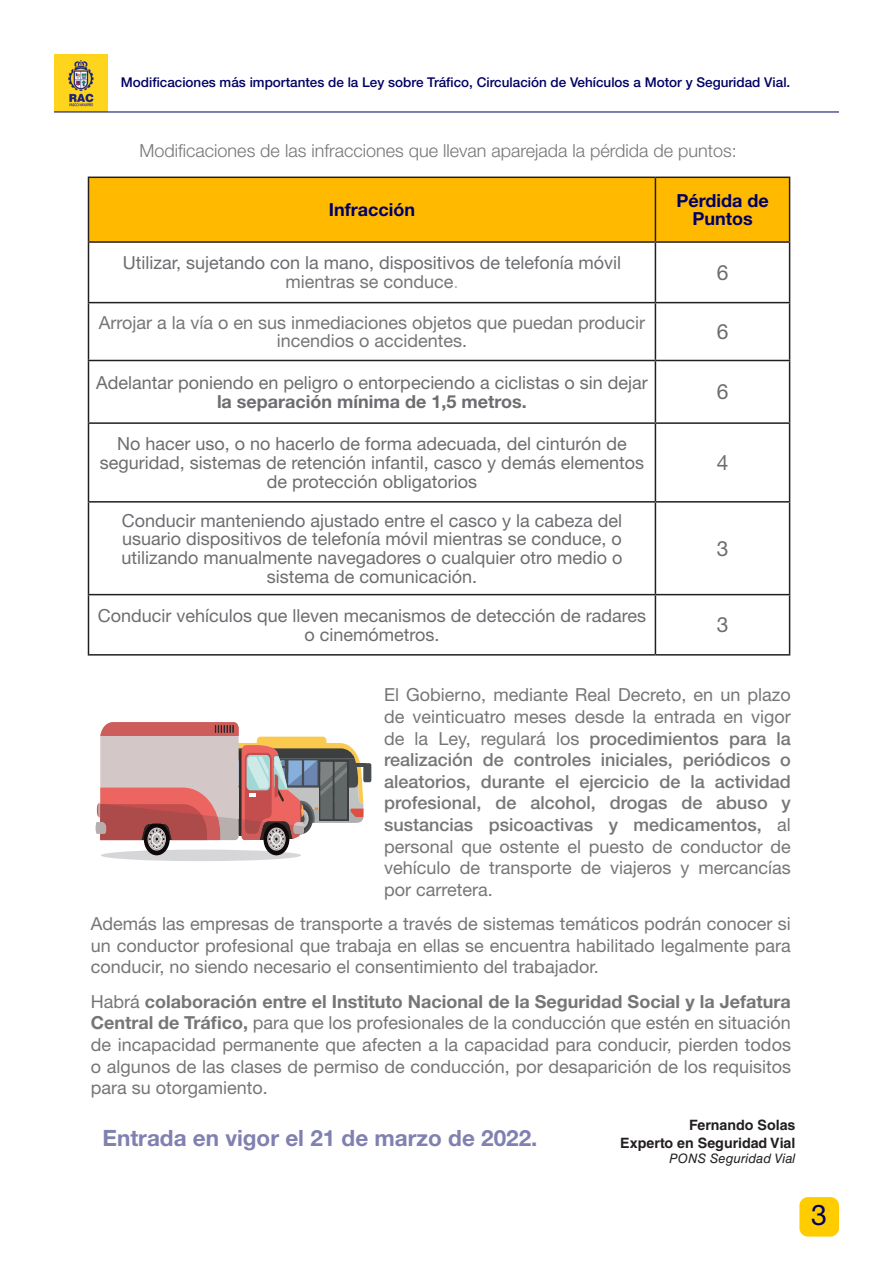
<style>
.page{position:relative;width:893px;height:1263px;background:#fff}
.page>*{position:absolute;margin:0;border:0;box-sizing:border-box;transform-origin:0 0}
.t1{font:28.5px "Helvetica Neue LT Std";color:#000064}
.TEXTO_TABLA{font:700 22.5px "Helvetica Neue LT Std";color:#8080b1}
.TEXTO_TABLA-2{font:21px "Helvetica Neue LT Std";color:#6c6d70}
.RACV_TEXTO_GENERAL{font:18px/21.6px "Helvetica Neue LT Std";color:#767676;text-align:justify}
.TEXTO_TABLA-3{font:18px/18.8px "Helvetica Neue LT Std";color:#6c6d70;text-align:center}
.TEXTO_TABLA-4{font:18px/18.8px "Helvetica Neue LT Std";color:#767676;text-align:center}
.RACV_TEXTO_GENERAL-2{font:300 18px "Helvetica Neue LT Std";color:#767676}
.TEXTO_TABLA-5{font:700 18px/18.8px "Helvetica Neue LT Std";color:#000064;text-align:center}
.autor{font:700 14.25px "Helvetica LT Std";color:#231f20}
.t2{font:500 13.5px "Helvetica Neue LT Std";color:#000064}
.autor-2{font:italic 13.05px "Helvetica LT Std";color:#231f20}
.s1{color:#767676}
.s2{color:#bababa}
.s3{font-weight:700}
.s4{font-weight:500}
</style>
<div class="page">
<img style="left:54px;top:54px;width:53px;height:57px">
<hr style="left:54px;top:112px;width:785px;height:1px;background:#000064">
<div style="left:799px;top:1197px;width:40px;height:39px;background:#fc0;border-radius:9px"></div>
<div style="left:89px;top:178px;width:700px;height:63px;background:#ffba00"></div>
<hr style="left:88px;top:177px;width:567px;height:1px;background:#231f20">
<hr style="left:88px;top:178px;width:1px;height:63px;background:#231f20">
<hr style="left:655px;top:177px;width:135px;height:1px;background:#231f20">
<hr style="left:655px;top:178px;width:1px;height:63px;background:#231f20">
<hr style="left:789px;top:178px;width:1px;height:63px;background:#231f20">
<hr style="left:88px;top:241px;width:567px;height:2px;background:#231f20">
<hr style="left:88px;top:243px;width:1px;height:59px;background:#231f20">
<hr style="left:655px;top:241px;width:135px;height:2px;background:#231f20">
<hr style="left:655px;top:243px;width:1px;height:59px;background:#231f20">
<hr style="left:789px;top:243px;width:1px;height:59px;background:#231f20">
<hr style="left:88px;top:302px;width:567px;height:1px;background:#231f20">
<hr style="left:88px;top:303px;width:1px;height:57px;background:#231f20">
<hr style="left:655px;top:302px;width:135px;height:1px;background:#231f20">
<hr style="left:655px;top:303px;width:1px;height:57px;background:#231f20">
<hr style="left:789px;top:303px;width:1px;height:57px;background:#231f20">
<hr style="left:88px;top:360px;width:567px;height:1px;background:#231f20">
<hr style="left:88px;top:361px;width:1px;height:61px;background:#231f20">
<hr style="left:655px;top:360px;width:135px;height:1px;background:#231f20">
<hr style="left:655px;top:361px;width:1px;height:61px;background:#231f20">
<hr style="left:789px;top:361px;width:1px;height:61px;background:#231f20">
<hr style="left:88px;top:422px;width:567px;height:2px;background:#231f20">
<hr style="left:88px;top:424px;width:1px;height:77px;background:#231f20">
<hr style="left:655px;top:422px;width:135px;height:2px;background:#231f20">
<hr style="left:655px;top:424px;width:1px;height:77px;background:#231f20">
<hr style="left:789px;top:424px;width:1px;height:77px;background:#231f20">
<hr style="left:88px;top:501px;width:567px;height:2px;background:#231f20">
<hr style="left:88px;top:503px;width:1px;height:91px;background:#231f20">
<hr style="left:655px;top:501px;width:135px;height:2px;background:#231f20">
<hr style="left:655px;top:503px;width:1px;height:91px;background:#231f20">
<hr style="left:789px;top:503px;width:1px;height:91px;background:#231f20">
<hr style="left:88px;top:594px;width:567px;height:1px;background:#231f20">
<hr style="left:88px;top:595px;width:1px;height:59px;background:#231f20">
<hr style="left:655px;top:594px;width:135px;height:1px;background:#231f20">
<hr style="left:655px;top:595px;width:1px;height:59px;background:#231f20">
<hr style="left:789px;top:595px;width:1px;height:59px;background:#231f20">
<hr style="left:88px;top:654px;width:567px;height:2px;background:#231f20">
<hr style="left:655px;top:654px;width:135px;height:2px;background:#231f20">
<div style="left:101px;top:849px;width:200px;height:12px;background:#d6d5d8;border-radius:50%"></div>
<svg style="left:95px;top:722px;width:276px;height:133px"></svg>
<p class="t2" style="left:121px;top:74px;width:671px">Modificaciones más importantes de la Ley sobre Tráfico, Circulación de Vehículos a Motor y Seguridad Vial.</p>
<p class="RACV_TEXTO_GENERAL-2" style="left:140px;top:139px;width:599px">Modificaciones de las infracciones que llevan aparejada la pérdida de puntos:</p>
<p class="TEXTO_TABLA-5" style="left:329px;top:200px;width:88px">Infracción</p>
<p class="TEXTO_TABLA-5" style="left:676px;top:191px;width:94px">Pérdida de<br>Puntos</p>
<p class="TEXTO_TABLA-3" style="left:123px;top:253px;width:500px">Utilizar, sujetando con la mano, dispositivos de telefonía móvil <span class="s1">mientras se conduce</span><span class="s2">.</span></p>
<p class="TEXTO_TABLA-2" style="left:717px;top:260px;width:13px">6</p>
<p class="TEXTO_TABLA-4" style="left:99px;top:313px;width:548px">Arrojar a la vía o en sus inmediaciones objetos que puedan producir incendios o accidentes.</p>
<p class="TEXTO_TABLA-2" style="left:717px;top:319px;width:13px">6</p>
<p class="TEXTO_TABLA-3" style="left:96px;top:373px;width:553px">Adelantar poniendo en peligro o entorpeciendo a ciclistas o sin dejar <span class="s3">la separación mínima de 1,5 metros.</span></p>
<p class="TEXTO_TABLA-2" style="left:717px;top:379px;width:13px">6</p>
<p class="TEXTO_TABLA-3" style="left:100px;top:434px;width:546px">No hacer uso, o no hacerlo de forma adecuada, del cinturón de seguridad, sistemas de retención infantil, casco y demás elementos de protección obligatorios</p>
<p class="TEXTO_TABLA-2" style="left:717px;top:450px;width:13px">4</p>
<p class="TEXTO_TABLA-3" style="left:121px;top:510px;width:503px">Conducir manteniendo ajustado entre el casco y la cabeza del usuario dispositivos de telefonía móvil mientras se conduce, o utilizando manualmente navegadores o cualquier otro medio o sistema de comunicación.</p>
<p class="TEXTO_TABLA-2" style="left:717px;top:536px;width:13px">3</p>
<p class="TEXTO_TABLA-3" style="left:98px;top:606px;width:550px">Conducir vehículos que lleven mecanismos de detección de radares o cinemómetros.</p>
<p class="TEXTO_TABLA-2" style="left:717px;top:612px;width:13px">3</p>
<p class="RACV_TEXTO_GENERAL" style="left:384px;top:684px;width:408px">El Gobierno, mediante Real Decreto, en un plazo de veinticuatro meses desde la entrada en vigor de la Ley, regulará los <span class="s4">procedimientos para la realización de controles iniciales, periódicos o aleatorios, durante el ejercicio de la actividad profesional, de alcohol, drogas de abuso y sustancias psicoactivas y medicamentos,</span> al personal que ostente el puesto de conductor de vehículo de transporte de viajeros y mercancías por carretera.</p>
<p class="RACV_TEXTO_GENERAL" style="left:91px;top:913px;width:702px">Además las empresas de transporte a través de sistemas temáticos podrán conocer si un conductor profesional que trabaja en ellas se encuentra habilitado legalmente para conducir, no siendo necesario el consentimiento del trabajador.</p>
<p class="RACV_TEXTO_GENERAL" style="left:91px;top:990px;width:702px">Habrá <span class="s3">colaboración entre el Instituto Nacional de la Seguridad Social y la Jefatura Central de Tráfico,</span> para que los profesionales de la conducción que estén en situación de incapacidad permanente que afecten a la capacidad para conducir, pierden todos o algunos de las clases de permiso de conducción, por desaparición de los requisitos para su otorgamiento.</p>
<p class="autor" style="left:689px;top:1117px;width:108px">Fernando Solas</p>
<p class="autor" style="left:620px;top:1134px;width:177px">Experto en Seguridad Vial</p>
<p class="autor-2" style="left:669px;top:1151px;width:128px">PONS Seguridad Vial</p>
<p class="TEXTO_TABLA" style="left:102px;top:1124px;width:437px">Entrada en vigor el 21 de marzo de 2022.</p>
<h1 class="t1" style="left:811px;top:1198px;width:17px">3</h1>
</div>
